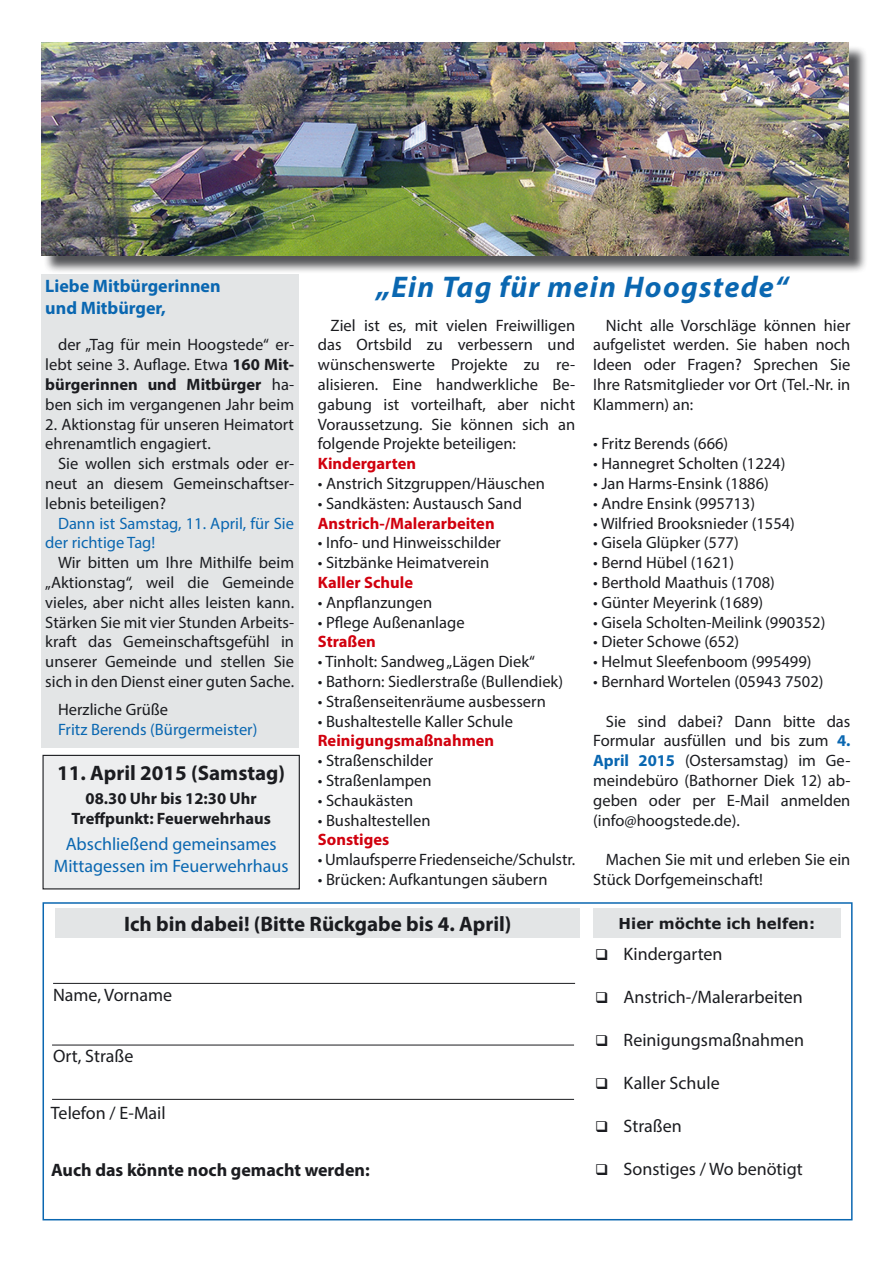
<style>
.page{position:relative;width:893px;height:1263px;background:#fff}
.page>*{position:absolute;margin:0;border:0;box-sizing:border-box;transform-origin:0 0}
.t1{font:italic 700 30px "Myriad Pro";letter-spacing:.04em;color:#0a67b1}
.t2{font:700 21px "Myriad Pro";color:#1b1c20}
.t3{font:18px "Myriad Pro";color:#1b1c20}
.t4{font:18px "Myriad Pro";color:#0a67b1}
.t5{font:700 18px "Myriad Pro";color:#0a67b1}
.t6{font:700 18px "Myriad Pro";color:#1b1c20}
.t7{font:16.5px/19.8px "Myriad Pro";color:#1b1c20;text-align:justify}
.t8{font:700 16.5px "Myriad Pro";color:#d1010e}
.t9{font:16.5px/19.8px "Myriad Pro";color:#0a67b1}
.t10{font:700 16.5px "Myriad Pro";color:#1b1c20}
.t11{font:700 15px "Verdana";color:#1b1c20}
.s1{font-weight:700;color:#0a67b1}
.s2{font-weight:700}
</style>
<div class="page">
<div style="left:43px;top:902px;width:810px;height:318px;background:#fff;border:2px solid #0a67b1"></div>
<div style="left:41px;top:274px;width:257px;height:44px;background:#e3e5e6"></div>
<div style="left:56px;top:908px;width:524px;height:30px;background:#e3e5e6"></div>
<div style="left:593px;top:908px;width:247px;height:30px;background:#e3e5e6"></div>
<hr style="left:53px;top:983px;width:522px;height:1px;background:#1b1c20">
<hr style="left:52px;top:1045px;width:522px;height:1px;background:#1b1c20">
<hr style="left:52px;top:1099px;width:522px;height:1px;background:#1b1c20">
<div style="left:41px;top:318px;width:257px;height:430px;background:#e3e5e6"></div>
<div style="left:43px;top:755px;width:256px;height:134px;background:#edeeef"></div>
<div style="left:42px;top:755px;width:258px;height:134px;border:1px solid #1b1c20"></div>
<div style="left:43px;top:45px;width:824px;height:229px;background:#1b1c20;opacity:.75"></div>
<img style="left:41px;top:43px;width:808px;height:212px">
<p class="t5" style="left:45px;top:275px;width:177px">Liebe Mitbürgerinnen</p>
<p class="t1" style="left:377px;top:267px;width:413px">„Ein Tag für mein Hoogstede“</p>
<p class="t5" style="left:45px;top:296px;width:122px">und Mitbürger,</p>
<p class="t7" style="left:318px;top:315px;width:259px;text-indent:13px">Ziel ist es, mit vielen Freiwilligen das Ortsbild zu verbessern und wünschenswerte Projekte zu re&shy;alisieren. Eine handwerkliche Be&shy;gabung ist vorteilhaft, aber nicht Voraussetzung. Sie können sich an folgende Projekte beteiligen:</p>
<p class="t8" style="left:318px;top:453px;width:100px">Kindergarten</p>
<p class="t7" style="left:318px;top:473px;width:229px">• Anstrich Sitzgruppen/Häuschen</p>
<p class="t7" style="left:318px;top:493px;width:206px">• Sandkästen: Austausch Sand</p>
<p class="t8" style="left:318px;top:512px;width:178px">Anstrich-/Malerarbeiten</p>
<p class="t7" style="left:318px;top:533px;width:185px">• Info- und Hinweisschilder</p>
<p class="t7" style="left:318px;top:552px;width:173px">• Sitzbänke Heimatverein</p>
<p class="t8" style="left:318px;top:572px;width:97px">Kaller Schule</p>
<p class="t7" style="left:318px;top:592px;width:116px">• Anpflanzungen</p>
<p class="t7" style="left:318px;top:612px;width:148px">• Pflege Außenanlage</p>
<p class="t8" style="left:318px;top:631px;width:59px">Straßen</p>
<p class="t7" style="left:318px;top:651px;width:219px">• Tinholt: Sandweg „Lägen Diek“</p>
<p class="t7" style="left:318px;top:671px;width:247px">• Bathorn: Siedlerstraße (Bullendiek)</p>
<p class="t7" style="left:318px;top:691px;width:229px">• Straßenseitenräume ausbessern</p>
<p class="t7" style="left:318px;top:711px;width:197px">• Bushaltestelle Kaller Schule</p>
<p class="t8" style="left:318px;top:730px;width:178px">Reinigungsmaßnahmen</p>
<p class="t7" style="left:318px;top:750px;width:117px">• Straßenschilder</p>
<p class="t7" style="left:318px;top:770px;width:115px">• Straßenlampen</p>
<p class="t7" style="left:318px;top:790px;width:97px">• Schaukästen</p>
<p class="t7" style="left:318px;top:810px;width:114px">• Bushaltestellen</p>
<p class="t8" style="left:318px;top:829px;width:73px">Sonstiges</p>
<p class="t7" style="left:318px;top:849px;width:259px">• Umlaufsperre Friedenseiche/Schulstr.</p>
<p class="t7" style="left:318px;top:869px;width:231px">• Brücken: Aufkantungen säubern</p>
<p class="t7" style="left:593px;top:315px;width:259px;text-indent:13px">Nicht alle Vorschläge können hier aufgelistet werden. Sie haben noch Ideen oder Fragen? Sprechen Sie Ihre Ratsmitglieder vor Ort (Tel.-Nr. in Klammern) an:</p>
<p class="t7" style="left:593px;top:434px;width:137px">• Fritz Berends (666)</p>
<p class="t7" style="left:593px;top:453px;width:194px">• Hannegret Scholten (1224)</p>
<p class="t7" style="left:593px;top:473px;width:177px">• Jan Harms-Ensink (1886)</p>
<p class="t7" style="left:593px;top:493px;width:163px">• Andre Ensink (995713)</p>
<p class="t7" style="left:593px;top:513px;width:203px">• Wilfried Brooksnieder (1554)</p>
<p class="t7" style="left:593px;top:533px;width:147px">• Gisela Glüpker (577)</p>
<p class="t7" style="left:593px;top:552px;width:142px">• Bernd Hübel (1621)</p>
<p class="t7" style="left:593px;top:572px;width:183px">• Berthold Maathuis (1708)</p>
<p class="t7" style="left:593px;top:592px;width:171px">• Günter Meyerink (1689)</p>
<p class="t7" style="left:593px;top:612px;width:234px">• Gisela Scholten-Meilink (990352)</p>
<p class="t7" style="left:593px;top:632px;width:148px">• Dieter Schowe (652)</p>
<p class="t7" style="left:593px;top:651px;width:220px">• Helmut Sleefenboom (995499)</p>
<p class="t7" style="left:593px;top:671px;width:232px">• Bernhard Wortelen (05943 7502)</p>
<p class="t7" style="left:593px;top:711px;width:259px;text-indent:13px">Sie sind dabei? Dann bitte das Formular ausfüllen und bis zum <span class="s1">4.<br>April 2015</span> (Ostersamstag) im Ge&shy;meindebüro (Bathorner Diek 12) ab&shy;geben oder per E-Mail anmelden (info@hoogstede.de).</p>
<p class="t7" style="left:593px;top:849px;width:259px;text-indent:13px">Machen Sie mit und erleben Sie ein<br>Stück Dorfgemeinschaft!</p>
<p class="t7" style="left:45px;top:335px;width:250px;text-indent:13px">der „Tag für mein Hoogstede“ er&shy;lebt seine 3. Auflage. Etwa <span class="s2">160 Mit&shy;bürgerinnen und Mitbürger</span> ha&shy;ben sich im vergangenen Jahr beim</p>
<p class="t7" style="left:45px;top:414px;width:250px">2. Aktionstag für unseren Heimatort ehrenamtlich engagiert.</p>
<p class="t7" style="left:45px;top:453px;width:250px;text-indent:13px">Sie wollen sich erstmals oder er&shy;neut an diesem Gemeinschaftser&shy;lebnis beteiligen?</p>
<p class="t9" style="left:45px;top:513px;width:250px;text-indent:13px">Dann ist Samstag, 11. April, für Sie der richtige Tag!</p>
<p class="t7" style="left:45px;top:552px;width:250px;text-indent:13px">Wir bitten um Ihre Mithilfe beim „Aktionstag“, weil die Gemeinde vieles, aber nicht alles leisten kann.<br>Stärken Sie mit vier Stunden Arbeits&shy;kraft das Gemeinschaftsgefühl in unserer Gemeinde und stellen Sie sich in den Dienst einer guten Sache.</p>
<p class="t7" style="left:58px;top:700px;width:112px">Herzliche Grüße</p>
<p class="t9" style="left:58px;top:719px;width:201px">Fritz Berends (Bürgermeister)</p>
<p class="t2" style="left:57px;top:759px;width:229px">11. April 2015 (Samstag)</p>
<p class="t10" style="left:86px;top:788px;width:173px">08.30 Uhr bis 12:30 Uhr</p>
<p class="t10" style="left:71px;top:808px;width:201px">Treffpunkt: Feuerwehrhaus</p>
<p class="t4" style="left:66px;top:833px;width:212px">Abschließend gemeinsames</p>
<p class="t4" style="left:54px;top:854px;width:236px">Mittagessen im Feuerwehrhaus</p>
<p class="t2" style="left:124px;top:910px;width:389px">Ich bin dabei! (Bitte Rückgabe bis 4. April)</p>
<p class="t11" style="left:619px;top:912px;width:198px">Hier möchte ich helfen:</p>
<p class="t3" style="left:595px;top:943px;width:129px">❑ Kindergarten</p>
<p class="t3" style="left:595px;top:986px;width:209px">❑ Anstrich-/Malerarbeiten</p>
<p class="t3" style="left:595px;top:1029px;width:210px">❑ Reinigungsmaßnahmen</p>
<p class="t3" style="left:595px;top:1072px;width:126px">❑ Kaller Schule</p>
<p class="t3" style="left:595px;top:1115px;width:88px">❑ Straßen</p>
<p class="t3" style="left:595px;top:1157px;width:209px">❑ Sonstiges / Wo benötigt</p>
<p class="t3" style="left:53px;top:984px;width:121px">Name, Vorname</p>
<p class="t3" style="left:53px;top:1045px;width:82px">Ort, Straße</p>
<p class="t3" style="left:51px;top:1102px;width:116px">Telefon / E-Mail</p>
<p class="t6" style="left:51px;top:1158px;width:320px">Auch das könnte noch gemacht werden:</p>
</div>
